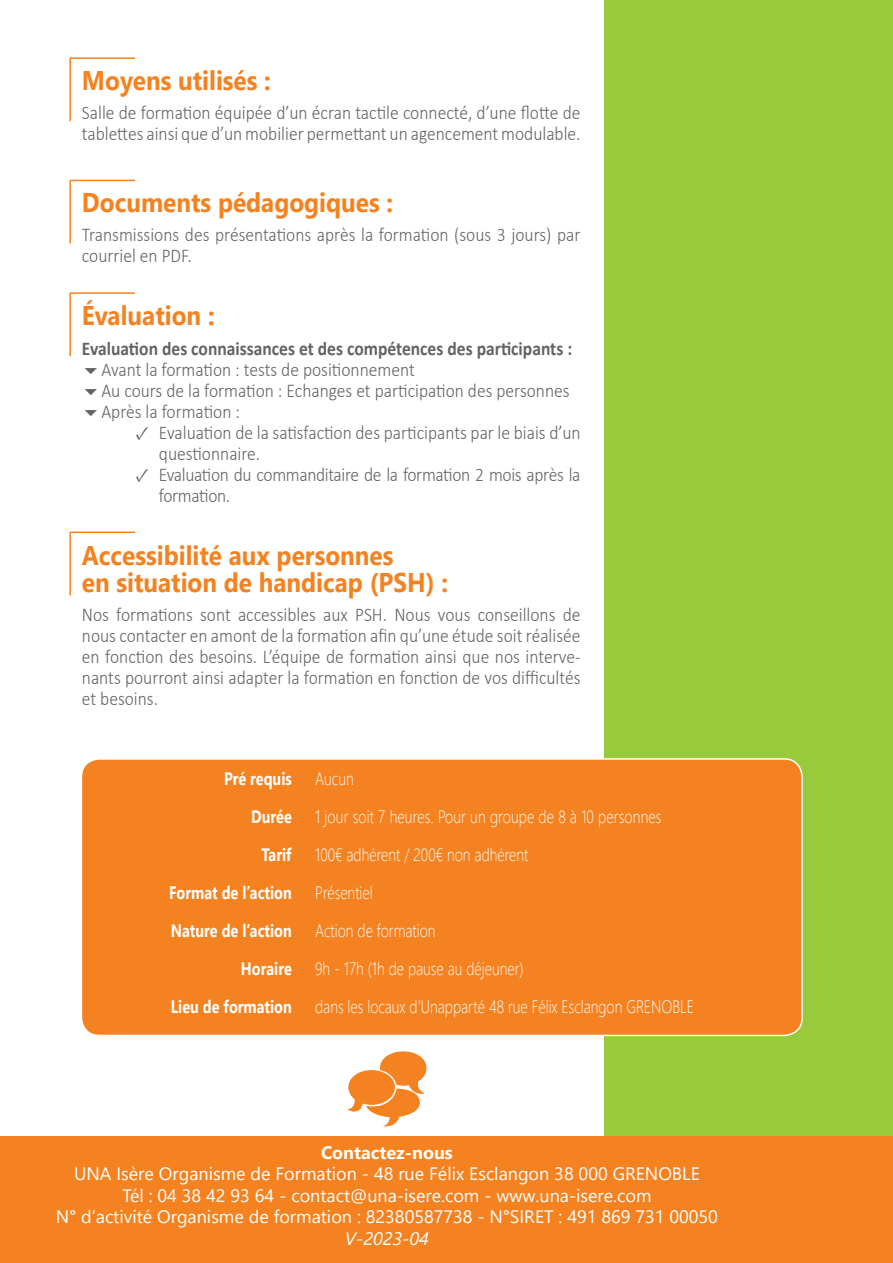
<style>
.page{position:relative;width:893px;height:1263px;background:#fff}
.page>*{position:absolute;margin:0;border:0;box-sizing:border-box;transform-origin:0 0}
.t1{font:700 27px/27px "Segoe UI";color:#f58220;scale:.9 1}
.t2{font:300 19.5px/21px "Calibri";color:#636366;scale:.9 1}
.t3{font:300 19.5px/21px "Calibri";letter-spacing:-.02em;color:#636366;scale:.9 1}
.t4{font:700 19.5px "Calibri";color:#636366;scale:.9 1}
.t5{font:300 18px/38px "Segoe UI";color:#fff;scale:.8 1}
.t6{font:18px/21.6px "Segoe UI";color:#fff;text-align:center}
.t7{font:700 18px/38px "Segoe UI";color:#fff;text-align:right;scale:.8 1}
.t8{font:700 18px "Segoe UI";color:#fff}
.t9{font:italic 18px "Segoe UI";color:#fff}
.s1{font-family:"Minion Pro";font-weight:400}
</style>
<div class="page">
<div style="left:0;top:1136px;width:893px;height:127px;background:#f58220"></div>
<div style="left:605px;top:0;width:288px;height:1135px;background:#99ca3b"></div>
<div style="left:81px;top:759px;width:721px;height:276px;background:#f58220;border-radius:18px"></div>
<div style="left:81px;top:758px;width:722px;height:278px;border:2px solid #fff;border-radius:18px"></div>
<hr style="left:69px;top:293px;width:2px;height:63px;background:#f58220">
<hr style="left:70px;top:292px;width:65px;height:2px;background:#f58220">
<hr style="left:69px;top:532px;width:2px;height:63px;background:#f58220">
<hr style="left:70px;top:531px;width:65px;height:2px;background:#f58220">
<hr style="left:69px;top:180px;width:2px;height:63px;background:#f58220">
<hr style="left:70px;top:180px;width:65px;height:1px;background:#f58220">
<hr style="left:69px;top:58px;width:2px;height:63px;background:#f58220">
<hr style="left:70px;top:57px;width:65px;height:2px;background:#f58220">
<h1 class="t1" style="left:82px;top:65px;width:211px">Moyens utilisés :</h1>
<p class="t2" style="left:82px;top:102px;width:556px">Salle de formation équipée d’un écran tactile connecté, d’une flotte de tablettes ainsi que d’un mobilier permettant un agencement modulable.</p>
<h1 class="t1" style="left:82px;top:187px;width:347px">Documents pédagogiques :</h1>
<p class="t2" style="left:82px;top:224px;width:556px">Transmissions des présentations après la formation (sous 3 jours) par courriel en PDF.</p>
<h1 class="t1" style="left:82px;top:300px;width:149px">Évaluation :</h1>
<p class="t4" style="left:82px;top:335px;width:546px">Evaluation des connaissances et des compétences des participants :</p>
<p class="t2" style="left:101px;top:359px;width:522px">Avant la formation : tests de positionnement<br>Au cours de la formation : Echanges et participation des personnes<br>Après la formation :</p>
<p class="t2" style="left:159px;top:422px;width:470px;text-indent:-23px"><span class="s1">✓</span> Evaluation de la satisfaction des participants par le biais d’un questionnaire.</p>
<p class="t3" style="left:159px;top:464px;width:470px;text-indent:-23px"><span class="s1">✓</span> Evaluation du commanditaire de la formation 2 mois après la formation.</p>
<h1 class="t1" style="left:82px;top:540px;width:408px">Accessibilité aux personnes<br>en situation de handicap (PSH) :</h1>
<p class="t2" style="left:82px;top:604px;width:556px;text-align:justify">Nos formations sont accessibles aux PSH. Nous vous conseillons de nous contacter en amont de la formation afin qu’une étude soit réalisée en fonction des besoins. L’équipe de formation ainsi que nos interve&shy;nants pourront ainsi adapter la formation en fonction de vos difficultés et besoins.</p>
<p class="t7" style="left:169px;top:758px;width:155px">Pré requis<br>Durée<br>Tarif<br>Format de l’action<br>Nature de l’action<br>Horaire<br>Lieu de formation</p>
<p class="t5" style="left:315px;top:758px;width:475px">Aucun<br>1 jour soit 7 heures. Pour un groupe de 8 à 10 personnes<br>100€ adhérent / 200€ non adhérent<br>Présentiel<br>Action de formation<br>9h - 17h (1h de pause au déjeuner)<br>dans les locaux d’Unapparté 48 rue Félix Esclangon GRENOBLE</p>
<p class="t8" style="left:321px;top:1135px;width:133px">Contactez-nous</p>
<p class="t6" style="left:56px;top:1161px;width:663px">UNA Isère Organisme de Formation - 48 rue Félix Esclangon 38 000 GRENOBLE<br>Tél : 04 38 42 93 64 - contact@una-isere.com - www.una-isere.com<br>N° d’activité Organisme de formation : 82380587738 - N°SIRET : 491 869 731 00050</p>
<p class="t9" style="left:345px;top:1221px;width:85px">V-2023-04</p>
</div>
